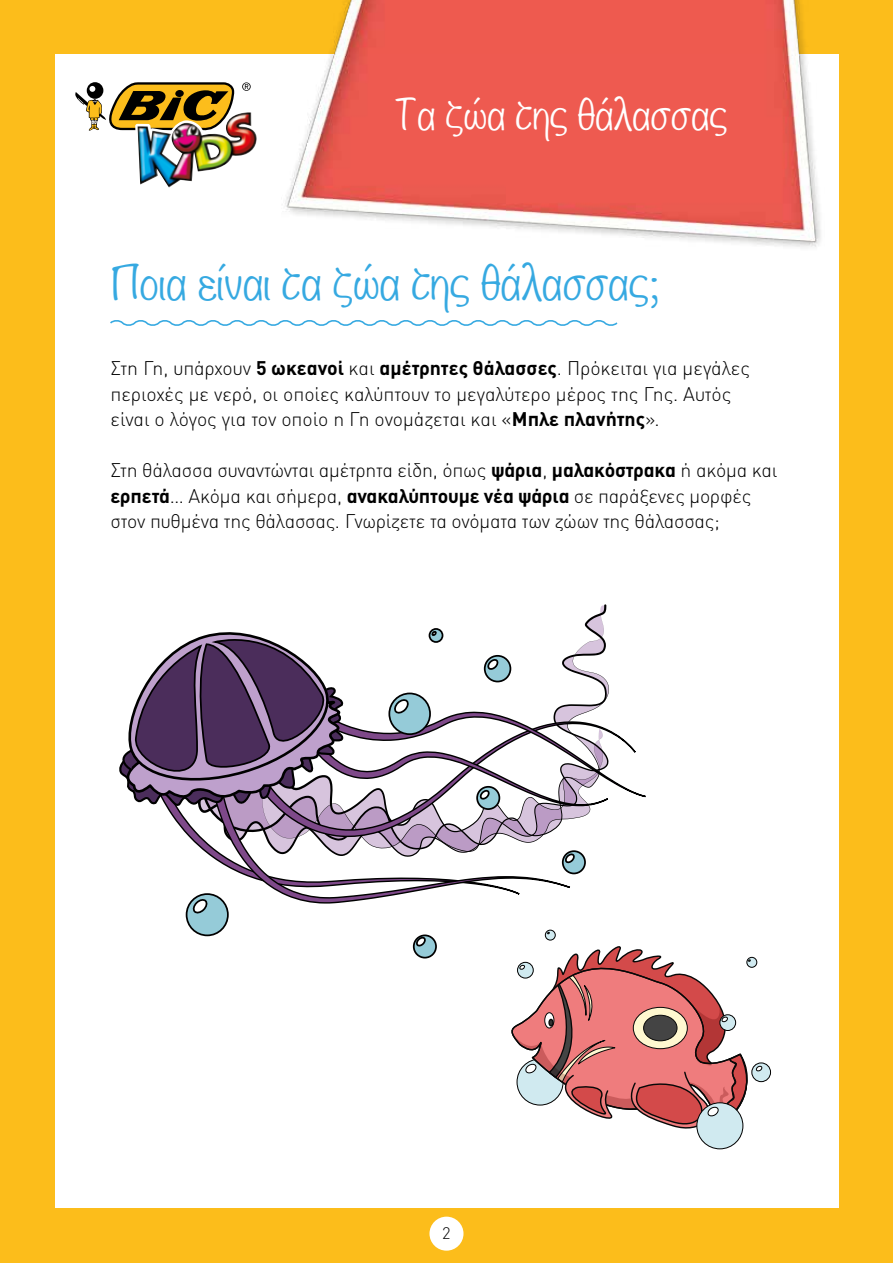
<style>
.page{position:relative;width:893px;height:1263px;background:#fcbd1b}
.page>*{position:absolute;margin:0;border:0;box-sizing:border-box;transform-origin:0 0}
.t1{font:300 42px "Noteworthy";color:#36a9e1}
.t2{font:300 37.5px "Noteworthy";color:#fff}
.t3{font:300 19.5px/25.5px "DIN Pro";letter-spacing:-.01em;color:#000}
.t4{font:300 16.5px "DIN Pro";color:#000}
.s1{font-weight:700}
</style>
<div class="page">
<div style="left:55px;top:55px;width:783px;height:1153px;background:#fff"></div>
<div style="left:429px;top:1216px;width:34px;height:35px;background:#fff;border-radius:50%"></div>
<img style="left:282px;top:0;width:543px;height:247px">
<svg style="left:75px;top:82px;width:176px;height:53px"></svg>
<img style="left:138px;top:112px;width:119px;height:76px">
<svg style="left:110px;top:320px;width:508px;height:6px"></svg>
<div style="left:414px;top:935px;width:22px;height:23px;background:#95cbd8;border-radius:50%"></div>
<div style="left:413px;top:934px;width:24px;height:24px;border:2px solid #000;border-radius:50%"></div>
<div style="left:187px;top:894px;width:41px;height:41px;background:#95cbd8;border-radius:50%"></div>
<div style="left:186px;top:893px;width:43px;height:43px;border:2px solid #000;border-radius:50%"></div>
<svg style="left:414px;top:935px;width:13px;height:13px"></svg>
<svg style="left:119px;top:618px;width:527px;height:297px"></svg>
<div style="left:697px;top:1103px;width:46px;height:46px;background:#d0eaf0;border-radius:50%"></div>
<div style="left:752px;top:1063px;width:18px;height:19px;background:#d0eaf0;border-radius:50%"></div>
<div style="left:751px;top:1062px;width:20px;height:20px;border:1px solid #000;border-radius:50%"></div>
<svg style="left:545px;top:930px;width:10px;height:10px"></svg>
<div style="left:545px;top:930px;width:11px;height:10px;border:1px solid #000;border-radius:50%"></div>
<svg style="left:512px;top:946px;width:251px;height:189px"></svg>
<h2 class="t2" style="left:395px;top:81px;width:334px">Τα ζώα της θάλασσας</h2>
<h1 class="t1" style="left:111px;top:245px;width:550px">Ποια είναι τα ζώα της θάλασσας;</h1>
<p class="t3" style="left:111px;top:354px;width:641px">Στη Γη, υπάρχουν <span class="s1">5 ωκεανοί</span> και <span class="s1">αμέτρητες θάλασσες</span>. Πρόκειται για μεγάλες περιοχές με νερό, οι οποίες καλύπτουν το μεγαλύτερο μέρος της Γης. Αυτός είναι ο λόγος για τον οποίο η Γη ονομάζεται και «<span class="s1">Μπλε πλανήτης</span>».</p>
<p class="t3" style="left:111px;top:456px;width:668px">Στη θάλασσα συναντώνται αμέτρητα είδη, όπως <span class="s1">ψάρια</span>, <span class="s1">μαλακόστρακα</span> ή ακόμα και <span class="s1">ερπετά</span>… Ακόμα και σήμερα, <span class="s1">ανακαλύπτουμε νέα ψάρια</span> σε παράξενες μορφές στον πυθμένα της θάλασσας. Γνωρίζετε τα ονόματα των ζώων της θάλασσας;</p>
<p class="t4" style="left:442px;top:1220px;width:10px">2</p>
</div>
